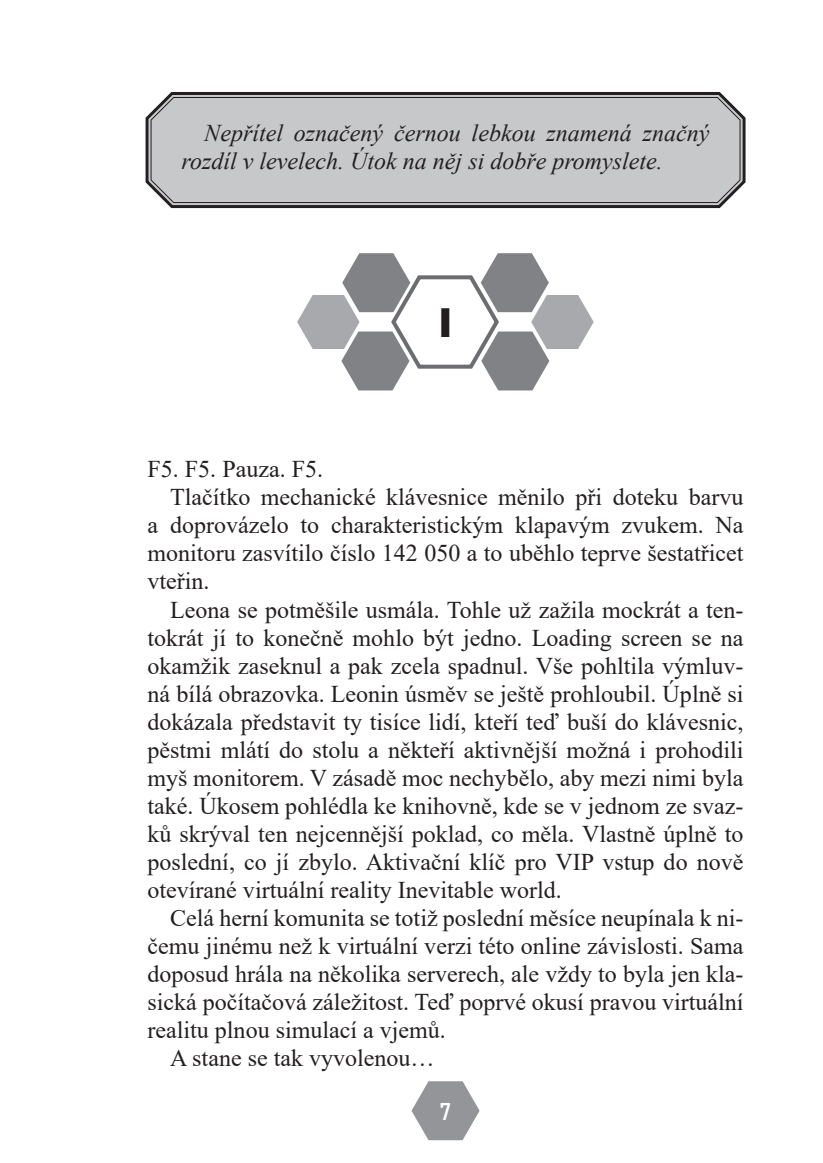
<style>
.page{position:relative;width:823px;height:1163px;background:#fff}
.page>*{position:absolute;margin:0;border:0;box-sizing:border-box;transform-origin:0 0}
.t1{font:900 40px "Arial";color:#231f20;scale:.9 1}
.t2{font:24px "Times New Roman";color:#231f20}
.t3{font:italic 24px/28px "Times New Roman";color:#231f20}
.t4{font:24px "Bahnschrift";color:#fff}
</style>
<div class="page">
<svg style="left:145px;top:92px;width:601px;height:117px;background:#bebfc1"></svg>
<div style="left:150px;top:97px;width:590px;height:106px;border:1px solid #231f20;border-radius:23px"></div>
<svg style="left:297px;top:253px;width:296px;height:137px"></svg>
<svg style="left:411px;top:1081px;width:68px;height:58px"></svg>
<p class="t3" style="left:181px;top:118px;width:529px;text-indent:23px">Nepřítel označený černou lebkou znamená značný rozdíl v levelech. Útok na něj si dobře promyslete.</p>
<h1 class="t1" style="left:438px;top:294px;width:17px">I</h1>
<p class="t2" style="left:147px;top:452px;width:177px">F5. F5. Pauza. F5.</p>
<p class="t2" style="left:170px;top:480px;width:574px">Tlačítko mechanické klávesnice měnilo při doteku barvu</p>
<p class="t2" style="left:147px;top:508px;width:597px">a doprovázelo to charakteristickým klapavým zvukem. Na</p>
<p class="t2" style="left:147px;top:536px;width:597px">monitoru zasvítilo číslo 142 050 a to uběhlo teprve šestatřicet</p>
<p class="t2" style="left:147px;top:564px;width:63px">vteřin.</p>
<p class="t2" style="left:170px;top:592px;width:574px">Leona se potměšile usmála. Tohle už zažila mockrát a ten-</p>
<p class="t2" style="left:147px;top:620px;width:597px">tokrát jí to konečně mohlo být jedno. Loading screen se na</p>
<p class="t2" style="left:147px;top:648px;width:597px">okamžik zaseknul a pak zcela spadnul. Vše pohltila výmluv-</p>
<p class="t2" style="left:147px;top:676px;width:597px">ná bílá obrazovka. Leonin úsměv se ještě prohloubil. Úplně si</p>
<p class="t2" style="left:147px;top:704px;width:597px">dokázala představit ty tisíce lidí, kteří teď buší do klávesnic,</p>
<p class="t2" style="left:147px;top:732px;width:597px">pěstmi mlátí do stolu a někteří aktivnější možná i prohodili</p>
<p class="t2" style="left:147px;top:760px;width:597px">myš monitorem. V zásadě moc nechybělo, aby mezi nimi byla</p>
<p class="t2" style="left:147px;top:788px;width:597px">také. Úkosem pohlédla ke knihovně, kde se v jednom ze svaz-</p>
<p class="t2" style="left:147px;top:816px;width:597px">ků skrýval ten nejcennější poklad, co měla. Vlastně úplně to</p>
<p class="t2" style="left:147px;top:844px;width:597px">poslední, co jí zbylo. Aktivační klíč pro VIP vstup do nově</p>
<p class="t2" style="left:147px;top:872px;width:415px">otevírané virtuální reality Inevitable world.</p>
<p class="t2" style="left:170px;top:900px;width:574px">Celá herní komunita se totiž poslední měsíce neupínala k ni-</p>
<p class="t2" style="left:147px;top:928px;width:597px">čemu jinému než k virtuální verzi této online závislosti. Sama</p>
<p class="t2" style="left:147px;top:956px;width:597px">doposud hrála na několika serverech, ale vždy to byla jen kla-</p>
<p class="t2" style="left:147px;top:984px;width:597px">sická počítačová záležitost. Teď poprvé okusí pravou virtuální</p>
<p class="t2" style="left:147px;top:1012px;width:299px">realitu plnou simulací a vjemů.</p>
<p class="t2" style="left:170px;top:1040px;width:265px">A stane se tak vyvolenou…</p>
<p class="t4" style="left:439px;top:1092px;width:14px">7</p>
</div>
